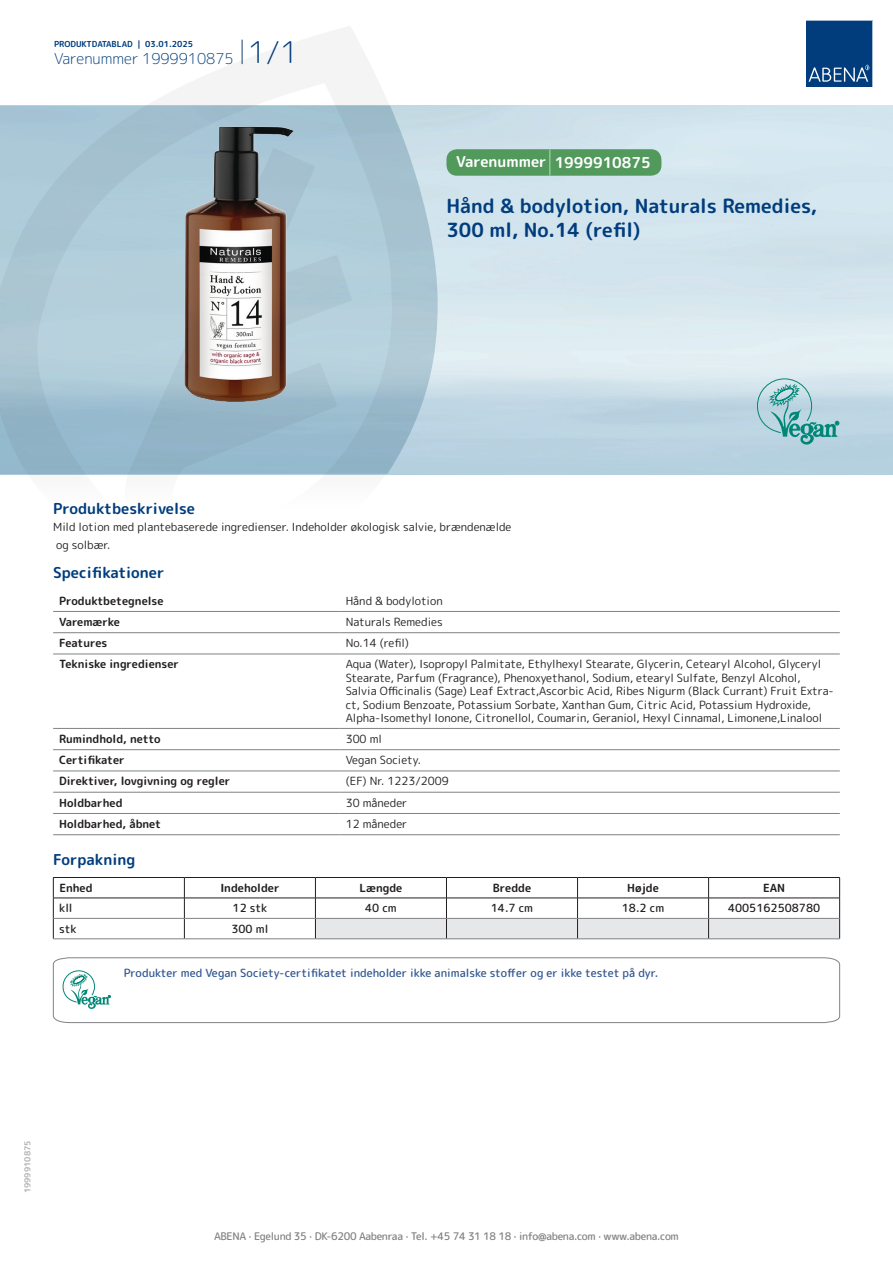
<style>
.page{position:relative;width:893px;height:1263px;background:#fff}
.page>*{position:absolute;margin:0;border:0;box-sizing:border-box;transform-origin:0 0}
.t1{font:700 19.5px/24px "Rounded Mplus 1 c";color:#013d7d}
.t2{font:700 15px "Rounded Mplus 1 c";color:#013d7d}
.t3{font:300 15px "Rounded Mplus 1 c";color:#013d7d}
.t4{font:700 15px "Rounded Mplus 1 c";color:#fff}
.t5{font:11.25px/13.5px "Rounded Mplus 1 c";color:#231f20}
.t6{font:700 11.25px "Rounded Mplus 1 c";color:#231f20}
.t7{font:500 11.25px "Rounded Mplus 1 c";color:#305691}
.t8{font:500 11.25px "Rounded Mplus 1 c";color:#231f20}
.t9{font:500 10.5px "Rounded Mplus 1 c";letter-spacing:-.03em;color:#808285}
.t10{font:700 8.25px "Rounded Mplus 1 c";color:#013d7d}
.t11{font:700 8.25px "Rounded Mplus 1 c";color:#b2b3b7}
.s1{font-size:30px}
.s2{font-size:25.5px}
</style>
<div class="page">
<img style="left:439px;top:106px;width:454px;height:368px">
<svg style="left:0;top:26px;width:439px;height:449px"></svg>
<svg style="left:0;top:106px;width:438px;height:368px;background:#a8c5d4"></svg>
<svg style="left:242px;top:40px;width:1px;height:24px"></svg>
<svg style="left:806px;top:20px;width:67px;height:67px;background:#144b86"></svg>
<img style="left:185px;top:127px;width:108px;height:275px">
<hr style="left:53px;top:611px;width:287px;height:1px;background:#808285">
<hr style="left:340px;top:611px;width:500px;height:1px;background:#808285">
<hr style="left:53px;top:632px;width:287px;height:1px;background:#808285">
<hr style="left:340px;top:632px;width:500px;height:1px;background:#808285">
<hr style="left:53px;top:654px;width:287px;height:1px;background:#808285">
<hr style="left:340px;top:654px;width:500px;height:1px;background:#808285">
<hr style="left:53px;top:728px;width:287px;height:1px;background:#808285">
<hr style="left:340px;top:728px;width:500px;height:1px;background:#808285">
<hr style="left:53px;top:749px;width:287px;height:1px;background:#808285">
<hr style="left:340px;top:749px;width:500px;height:1px;background:#808285">
<hr style="left:53px;top:771px;width:287px;height:1px;background:#808285">
<hr style="left:340px;top:771px;width:500px;height:1px;background:#808285">
<hr style="left:53px;top:792px;width:287px;height:1px;background:#808285">
<hr style="left:340px;top:792px;width:500px;height:1px;background:#808285">
<hr style="left:53px;top:813px;width:287px;height:1px;background:#808285">
<hr style="left:340px;top:813px;width:500px;height:1px;background:#808285">
<hr style="left:53px;top:834px;width:287px;height:1px;background:#808285">
<hr style="left:340px;top:834px;width:500px;height:1px;background:#808285">
<hr style="left:53px;top:877px;width:131px;height:1px;background:#231f20">
<hr style="left:184px;top:877px;width:131px;height:1px;background:#231f20">
<hr style="left:315px;top:877px;width:131px;height:1px;background:#231f20">
<hr style="left:446px;top:877px;width:131px;height:1px;background:#231f20">
<hr style="left:577px;top:877px;width:132px;height:1px;background:#231f20">
<hr style="left:709px;top:877px;width:131px;height:1px;background:#231f20">
<hr style="left:53px;top:898px;width:131px;height:1px;background:#231f20">
<hr style="left:184px;top:898px;width:131px;height:1px;background:#231f20">
<svg style="left:53px;top:878px;width:1px;height:60px"></svg>
<svg style="left:184px;top:878px;width:1px;height:60px"></svg>
<svg style="left:315px;top:878px;width:525px;height:60px"></svg>
<hr style="left:54px;top:918px;width:130px;height:1px;background:#808285">
<hr style="left:184px;top:918px;width:131px;height:1px;background:#808285">
<hr style="left:315px;top:918px;width:131px;height:1px;background:#808285">
<hr style="left:446px;top:918px;width:131px;height:1px;background:#808285">
<hr style="left:577px;top:918px;width:132px;height:1px;background:#808285">
<hr style="left:709px;top:918px;width:130px;height:1px;background:#808285">
<hr style="left:53px;top:938px;width:131px;height:1px;background:#808285">
<hr style="left:184px;top:938px;width:131px;height:1px;background:#808285">
<hr style="left:315px;top:938px;width:131px;height:1px;background:#808285">
<hr style="left:446px;top:938px;width:131px;height:1px;background:#808285">
<hr style="left:577px;top:938px;width:132px;height:1px;background:#808285">
<hr style="left:709px;top:938px;width:131px;height:1px;background:#808285">
<svg style="left:53px;top:957px;width:787px;height:66px"></svg>
<svg style="left:757px;top:379px;width:82px;height:66px;background:#9ec9d0"></svg>
<div style="left:446px;top:149px;width:215px;height:27px;background:#52995c;border-radius:10px"></div>
<p class="t10" style="left:54px;top:38px;width:141px">PRODUKTDATABLAD | 03.01.2025</p>
<h2 class="t3" style="left:54px;top:48px;width:246px">Varenummer 1999910875 <span class="s1">1/1</span></h2>
<h2 class="t4" style="left:456px;top:152px;width:196px">Varenummer <span class="s2">|</span> 1999910875</h2>
<h1 class="t1" style="left:446px;top:194px;width:372px">Hånd &amp; bodylotion, Naturals Remedies,<br>300 ml, No.14 (refil)</h1>
<h2 class="t2" style="left:53px;top:498px;width:143px">Produktbeskrivelse</h2>
<p class="t5" style="left:53px;top:517px;width:460px;line-height:18px">Mild lotion med plantebaserede ingredienser. Indeholder økologisk salvie, brændenælde og solbær.</p>
<h2 class="t2" style="left:53px;top:562px;width:113px">Specifikationer</h2>
<p class="t6" style="left:59px;top:592px;width:106px">Produktbetegnelse</p>
<p class="t5" style="left:346px;top:594px;width:99px">Hånd &amp; bodylotion</p>
<p class="t6" style="left:59px;top:614px;width:62px">Varemærke</p>
<p class="t5" style="left:346px;top:615px;width:98px">Naturals Remedies</p>
<p class="t6" style="left:59px;top:635px;width:50px">Features</p>
<p class="t5" style="left:346px;top:636px;width:65px">No.14 (refil)</p>
<p class="t6" style="left:59px;top:656px;width:121px">Tekniske ingredienser</p>
<p class="t5" style="left:346px;top:657px;width:490px">Aqua (Water), Isopropyl Palmitate, Ethylhexyl Stearate, Glycerin, Cetearyl Alcohol, Glyceryl Stearate, Parfum (Fragrance), Phenoxyethanol, Sodium, etearyl Sulfate, Benzyl Alcohol, Salvia Officinalis (Sage) Leaf Extract,Ascorbic Acid, Ribes Nigurm (Black Currant) Fruit Extra&shy;ct, Sodium Benzoate, Potassium Sorbate, Xanthan Gum, Citric Acid, Potassium Hydroxide, Alpha-Isomethyl Ionone, Citronellol, Coumarin, Geraniol, Hexyl Cinnamal, Limonene,Linalool</p>
<p class="t6" style="left:59px;top:731px;width:103px">Rumindhold, netto</p>
<p class="t5" style="left:346px;top:732px;width:38px">300 ml</p>
<p class="t6" style="left:59px;top:752px;width:67px">Certifikater</p>
<p class="t5" style="left:346px;top:753px;width:77px">Vegan Society.</p>
<p class="t6" style="left:59px;top:773px;width:173px">Direktiver, lovgivning og regler</p>
<p class="t5" style="left:346px;top:774px;width:104px">(EF) Nr. 1223/2009</p>
<p class="t6" style="left:59px;top:794px;width:65px">Holdbarhed</p>
<p class="t5" style="left:346px;top:796px;width:63px">30 måneder</p>
<p class="t6" style="left:59px;top:816px;width:104px">Holdbarhed, åbnet</p>
<p class="t5" style="left:346px;top:817px;width:63px">12 måneder</p>
<h2 class="t2" style="left:53px;top:849px;width:84px">Forpakning</h2>
<p class="t6" style="left:59px;top:880px;width:35px">Enhed</p>
<p class="t6" style="left:220px;top:880px;width:61px">Indeholder</p>
<p class="t6" style="left:359px;top:880px;width:44px">Længde</p>
<p class="t6" style="left:493px;top:880px;width:40px">Bredde</p>
<p class="t6" style="left:627px;top:880px;width:33px">Højde</p>
<p class="t6" style="left:763px;top:880px;width:24px">EAN</p>
<p class="t8" style="left:59px;top:900px;width:15px">kll</p>
<p class="t8" style="left:233px;top:900px;width:36px">12 stk</p>
<p class="t8" style="left:365px;top:900px;width:33px">40 cm</p>
<p class="t8" style="left:491px;top:900px;width:44px">14.7 cm</p>
<p class="t8" style="left:622px;top:900px;width:44px">18.2 cm</p>
<p class="t8" style="left:728px;top:900px;width:94px">4005162508780</p>
<p class="t8" style="left:59px;top:921px;width:19px">stk</p>
<p class="t8" style="left:231px;top:921px;width:38px">300 ml</p>
<p class="t7" style="left:124px;top:964px;width:536px">Produkter med Vegan Society-certifikatet indeholder ikke animalske stoffer og er ikke testet på dyr.</p>
<p class="t11" style="left:22px;top:1193px;width:54px;rotate:-90deg">1999910875</p>
<p class="t9" style="left:214px;top:1229px;width:466px">ABENA · Egelund 35 · DK-6200 Aabenraa · Tel. +45 74 31 18 18 · info@abena.com · www.abena.com</p>
</div>
